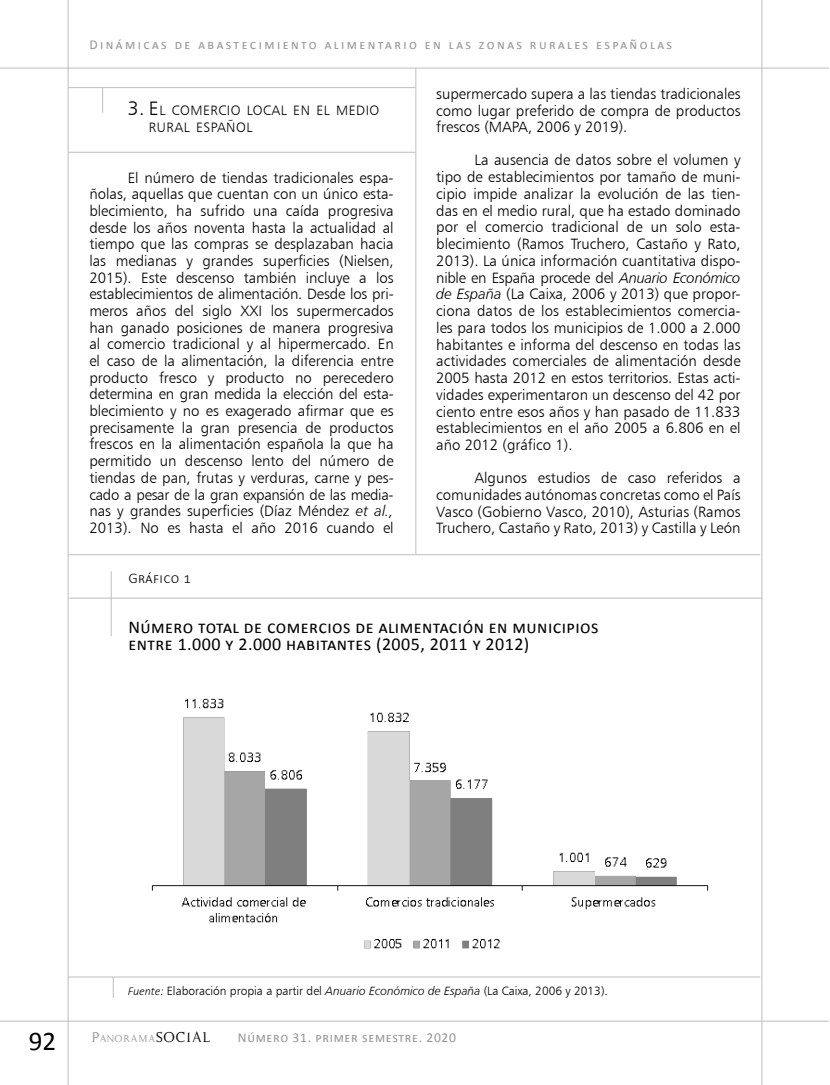
<style>
.page{position:relative;width:830px;height:1085px;background:#fff}
.page>*{position:absolute;margin:0;border:0;box-sizing:border-box;transform-origin:0 0}
.t1{font:27px "Calibri";color:#000}
.t2{font:18px/16.5px "Calibri";letter-spacing:.025em;color:#000}
.t3{font:15px/16.6px "Humanist 777 BT Light B";color:#000;text-align:justify}
.t4{font:300 15px "Calibri";letter-spacing:.025em;color:#000}
.t5{font:13.65px/16.6px "Humanist 777 BT Light B";letter-spacing:.035em;color:#000}
.t6{font:13.5px "Calibri";letter-spacing:.18em;color:#939598}
.t7{font:13.5px "Calibri";letter-spacing:.05em;color:#939598}
.t8{font:12px "Humanist 777 BT Light B";color:#000}
.t9{font:11.55px "Kopy Katt Kut";letter-spacing:.07em;color:#939598}
.s1{font-size:19.5px}
.s2{font-family:"Humanist 777 BT Light Italic B"}
.s3{font-family:"Calibri";font-weight:300;font-style:italic}
.s4{font-size:16.5px}
.s5{font-size:16.5px;color:#000}
</style>
<div class="page">
<hr style="left:68px;top:0;width:1px;height:1084px;background:#bcbec0">
<hr style="left:0;top:68px;width:828px;height:1px;background:#bcbec0">
<hr style="left:761px;top:0;width:1px;height:1084px;background:#bcbec0">
<hr style="left:0;top:1020px;width:828px;height:1px;background:#bcbec0">
<hr style="left:415px;top:68px;width:1px;height:486px;background:#bcbec0">
<svg style="left:102px;top:88px;width:1px;height:25px"></svg>
<hr style="left:68px;top:87px;width:347px;height:1px;background:#bcbec0">
<hr style="left:68px;top:152px;width:347px;height:1px;background:#bcbec0">
<img style="left:151px;top:698px;width:558px;height:251px">
<svg style="left:113px;top:977px;width:1px;height:20px"></svg>
<hr style="left:68px;top:976px;width:691px;height:1px;background:#bcbec0">
<hr style="left:68px;top:597px;width:693px;height:1px;background:#bcbec0">
<hr style="left:111px;top:571px;width:1px;height:65px;background:#bcbec0">
<hr style="left:68px;top:554px;width:691px;height:1px;background:#bcbec0">
<p class="t6" style="left:89px;top:36px;width:584px">Dinámicas de abastecimiento alimentario en las zonas rurales españolas</p>
<p class="t5" style="left:149px;top:102px;width:232px;text-indent:-21px"><span class="s1">3. E</span>L COMERCIO LOCAL EN EL MEDIO<br>RURAL ESPAÑOL</p>
<p class="t3" style="left:89px;top:169px;width:306px;text-indent:38px">El número de tiendas tradicionales espa&shy;ñolas, aquellas que cuentan con un único esta&shy;blecimiento, ha sufrido una caída progresiva desde los años noventa hasta la actualidad al tiempo que las compras se desplazaban hacia las medianas y grandes superficies (Nielsen, 2015). Este descenso también incluye a los establecimientos de alimentación. Desde los pri&shy;meros años del siglo XXI los supermercados han ganado posiciones de manera progresiva al comercio tradicional y al hipermercado. En el caso de la alimentación, la diferencia entre producto fresco y producto no perecedero determina en gran medida la elección del esta&shy;blecimiento y no es exagerado afirmar que es precisamente la gran presencia de productos frescos en la alimentación española la que ha permitido un descenso lento del número de tiendas de pan, frutas y verduras, carne y pes&shy;cado a pesar de la gran expansión de las media&shy;nas y grandes superficies (Díaz Méndez <span class="s2">et al., </span>2013). No es hasta el año 2016 cuando el</p>
<p class="t3" style="left:436px;top:85px;width:306px">supermercado supera a las tiendas tradicionales como lugar preferido de compra de productos frescos (MAPA, 2006 y 2019).</p>
<p class="t3" style="left:436px;top:152px;width:306px;text-indent:38px">La ausencia de datos sobre el volumen y tipo de establecimientos por tamaño de muni&shy;cipio impide analizar la evolución de las tien&shy;das en el medio rural, que ha estado dominado por el comercio tradicional de un solo esta&shy;blecimiento (Ramos Truchero, Castaño y Rato, 2013). La única información cuantitativa dispo&shy;nible en España procede del <span class="s2">Anuario Económico de España</span> (La Caixa, 2006 y 2013) que propor&shy;ciona datos de los establecimientos comercia&shy;les para todos los municipios de 1.000 a 2.000 habitantes e informa del descenso en todas las actividades comerciales de alimentación desde 2005 hasta 2012 en estos territorios. Estas acti&shy;vidades experimentaron un descenso del 42 por ciento entre esos años y han pasado de 11.833 establecimientos en el año 2005 a 6.806 en el año 2012 (gráfico 1).</p>
<p class="t3" style="left:436px;top:469px;width:306px;text-indent:38px">Algunos estudios de caso referidos a comunidades autónomas concretas como el País Vasco (Gobierno Vasco, 2010), Asturias (Ramos Truchero, Castaño y Rato, 2013) y Castilla y León</p>
<p class="t4" style="left:128px;top:568px;width:64px">Gráfico 1</p>
<p class="t2" style="left:128px;top:619px;width:471px">Número total de comercios de alimentación en municipios entre 1.000 y 2.000 habitantes (2005, 2011 y 2012)</p>
<h1 class="t1" style="left:29px;top:1023px;width:29px">92</h1>
<p class="t8" style="left:128px;top:983px;width:481px"><span class="s3">Fuente:</span> Elaboración propia a partir del <span class="s2">Anuario Económico de España</span> (La Caixa, 2006 y 2013).</p>
<p class="t9" style="left:91px;top:1030px;width:120px"><span class="s4">P</span>ANORAMA<span class="s5">SOCIAL</span></p>
<p class="t7" style="left:238px;top:1029px;width:219px">Número 31. primer semestre. 2020</p>
</div>
